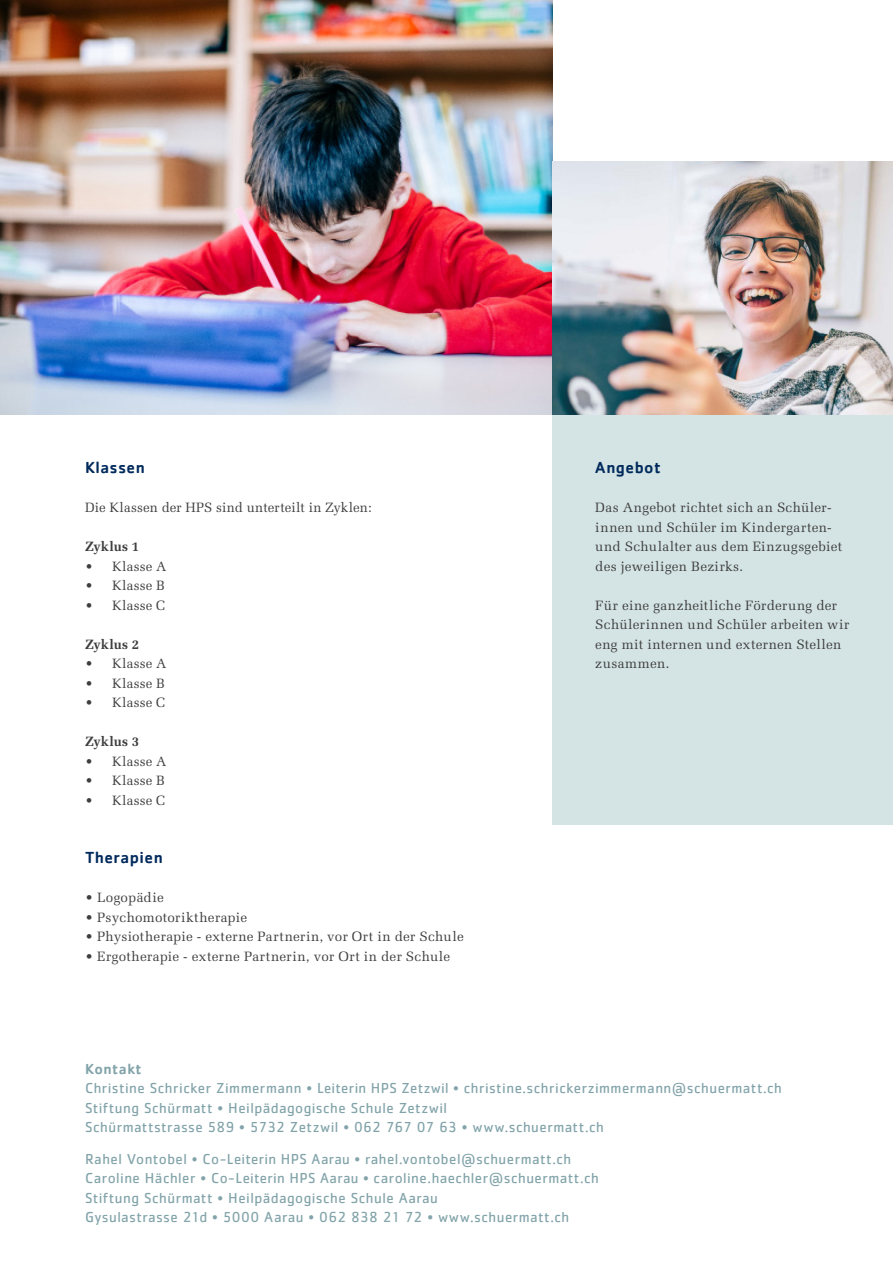
<style>
.page{position:relative;width:893px;height:1263px;background:#fff}
.page>*{position:absolute;margin:0;border:0;box-sizing:border-box;transform-origin:0 0}
.Lauf{font:500 16.5px "Cachet";letter-spacing:.03em;color:#002a5c}
.Lauf-2{font:15px/19.5px "Cachet Std";letter-spacing:.03em;color:#81a3a9}
.Lauf-3{font:500 15px "Cachet";letter-spacing:.03em;color:#81a3a9}
.Lauf-4{font:13.5px/19.5px "Melior LT Std";letter-spacing:.02em;color:#3e3e3f}
.Lauf-5{font:700 13.5px "Melior LT Std";color:#3e3e3f}
</style>
<div class="page">
<div style="left:553px;top:415px;width:340px;height:409px;background:#d4e3e3"></div>
<img style="left:0;top:0;width:553px;height:415px">
<img style="left:553px;top:161px;width:340px;height:254px">
<p class="Lauf" style="left:85px;top:458px;width:61px">Klassen</p>
<p class="Lauf-4" style="left:85px;top:498px;width:288px">Die Klassen der HPS sind unterteilt in Zyklen:</p>
<p class="Lauf-5" style="left:85px;top:539px;width:56px">Zyklus 1</p>
<p class="Lauf-4" style="left:85px;top:556px;width:83px">• Klasse A</p>
<p class="Lauf-4" style="left:85px;top:576px;width:81px">• Klasse B</p>
<p class="Lauf-4" style="left:85px;top:595px;width:81px">• Klasse C</p>
<p class="Lauf-5" style="left:85px;top:636px;width:56px">Zyklus 2</p>
<p class="Lauf-4" style="left:85px;top:654px;width:83px">• Klasse A</p>
<p class="Lauf-4" style="left:85px;top:673px;width:81px">• Klasse B</p>
<p class="Lauf-4" style="left:85px;top:693px;width:81px">• Klasse C</p>
<p class="Lauf-5" style="left:85px;top:734px;width:56px">Zyklus 3</p>
<p class="Lauf-4" style="left:85px;top:751px;width:83px">• Klasse A</p>
<p class="Lauf-4" style="left:85px;top:771px;width:81px">• Klasse B</p>
<p class="Lauf-4" style="left:85px;top:790px;width:81px">• Klasse C</p>
<p class="Lauf" style="left:85px;top:848px;width:79px">Therapien</p>
<p class="Lauf-4" style="left:85px;top:888px;width:80px">• Logopädie</p>
<p class="Lauf-4" style="left:85px;top:907px;width:164px">• Psychomotoriktherapie</p>
<p class="Lauf-4" style="left:85px;top:927px;width:380px">• Physiotherapie - externe Partnerin, vor Ort in der Schule</p>
<p class="Lauf-4" style="left:85px;top:946px;width:367px">• Ergotherapie - externe Partnerin, vor Ort in der Schule</p>
<p class="Lauf" style="left:595px;top:458px;width:67px">Angebot</p>
<p class="Lauf-4" style="left:595px;top:498px;width:248px">Das Angebot richtet sich an Schüler&shy;innen und Schüler im Kindergarten&shy;und Schulalter aus dem Einzugsgebiet des jeweiligen Bezirks.</p>
<p class="Lauf-4" style="left:595px;top:595px;width:256px">Für eine ganzheitliche Förderung der<br>Schülerinnen und Schüler arbeiten wir eng mit internen und externen Stellen zusammen.</p>
<p class="Lauf-3" style="left:85px;top:1059px;width:58px">Kontakt</p>
<p class="Lauf-2" style="left:85px;top:1078px;width:698px">Christine Schricker Zimmermann • Leiterin HPS Zetzwil • christine.schrickerzimmermann@schuermatt.ch</p>
<p class="Lauf-2" style="left:85px;top:1097px;width:364px">Stiftung Schürmatt • Heilpädagogische Schule Zetzwil</p>
<p class="Lauf-2" style="left:85px;top:1117px;width:520px">Schürmattstrasse 589 • 5732 Zetzwil • 062 767 07 63 • www.schuermatt.ch</p>
<p class="Lauf-2" style="left:85px;top:1148px;width:515px">Rahel Vontobel • Co-Leiterin HPS Aarau • rahel.vontobel@schuermatt.ch<br>Caroline Hächler • Co-Leiterin HPS Aarau • caroline.haechler@schuermatt.ch<br>Stiftung Schürmatt • Heilpädagogische Schule Aarau</p>
<p class="Lauf-2" style="left:85px;top:1207px;width:486px">Gysulastrasse 21d • 5000 Aarau • 062 838 21 72 • www.schuermatt.ch</p>
</div>
